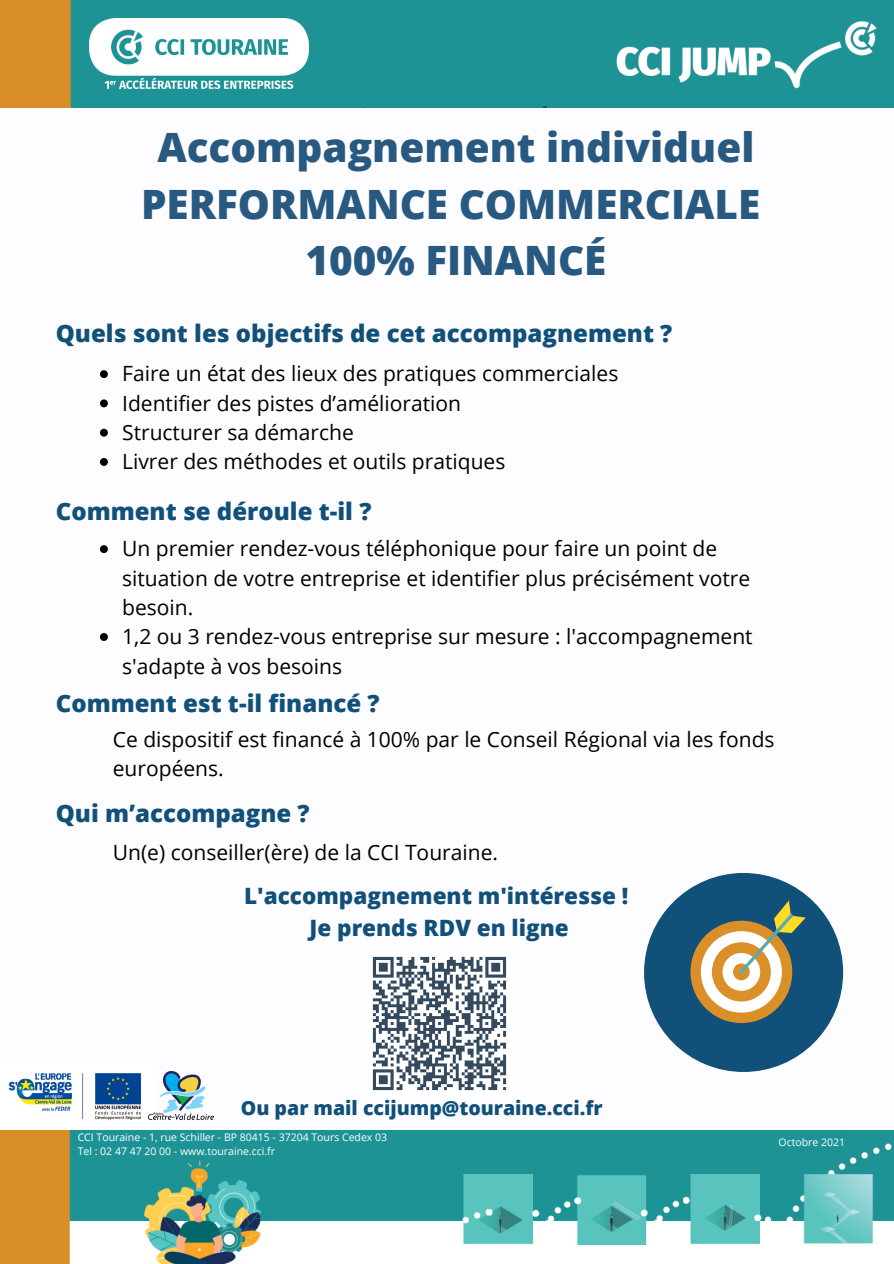
<style>
.page{position:relative;width:894px;height:1264px;background:#fff}
.page>*{position:absolute;margin:0;border:0;box-sizing:border-box;transform-origin:0 0}
.t1{font:800 40.35px/56.2px "Open Sans";color:#285981;text-align:center}
.t2{font:800 24px "Open Sans";color:#105079}
.t3{font:800 22.5px "Open Sans";color:#105079}
.t4{font:21px/29.2px "Open Sans";color:#000}
.t5{font:800 19.5px "Open Sans";color:#105079}
.t6{font:10.5px "Open Sans";color:#fff}
</style>
<div class="page">
<img style="left:372px;top:956px;width:135px;height:135px">
<img style="left:0;top:0;width:893px;height:108px">
<img style="left:0;top:1130px;width:893px;height:133px">
<div style="left:104px;top:18px;width:492px;height:71px;background:#1d9396"></div>
<img style="left:89px;top:19px;width:219px;height:70px">
<div style="left:78px;top:89px;width:230px;height:18px;background:#1d9396"></div>
<div style="left:547px;top:89px;width:230px;height:18px;background:#1d9396"></div>
<div style="left:89px;top:1130px;width:424px;height:25px;background:#1d9396"></div>
<div style="left:421px;top:1130px;width:423px;height:25px;background:#1d9396"></div>
<img style="left:8px;top:1073px;width:147px;height:47px">
<img style="left:149px;top:1071px;width:64px;height:48px">
<svg style="left:100px;top:545px;width:8px;height:8px"></svg>
<svg style="left:100px;top:633px;width:8px;height:8px"></svg>
<svg style="left:100px;top:370px;width:8px;height:8px"></svg>
<svg style="left:100px;top:399px;width:8px;height:8px"></svg>
<svg style="left:100px;top:429px;width:8px;height:7px"></svg>
<svg style="left:100px;top:458px;width:8px;height:8px"></svg>
<div style="left:644px;top:873px;width:198px;height:198px;background:#105079;border-radius:50%"></div>
<svg style="left:690px;top:900px;width:115px;height:123px"></svg>
<p class="t1" style="left:141px;top:118px;width:620px">Accompagnement individuel<br>PERFORMANCE COMMERCIALE</p>
<p class="t1" style="left:305px;top:231px;width:302px">100% FINANCÉ</p>
<p class="t2" style="left:56px;top:316px;width:618px">Quels sont les objectifs de cet accompagnement ?</p>
<p class="t4" style="left:122px;top:358px;width:497px">Faire un état des lieux des pratiques commerciales</p>
<p class="t4" style="left:122px;top:388px;width:340px">Identifier des pistes d’amélioration</p>
<p class="t4" style="left:122px;top:417px;width:233px">Structurer sa démarche</p>
<p class="t4" style="left:122px;top:446px;width:384px">Livrer des méthodes et outils pratiques</p>
<p class="t2" style="left:56px;top:494px;width:317px">Comment se déroule t-il ?</p>
<p class="t4" style="left:122px;top:533px;width:629px">Un premier rendez-vous téléphonique pour faire un point de situation de votre entreprise et identifier plus précisément votre besoin.</p>
<p class="t4" style="left:122px;top:621px;width:631px">1,2 ou 3 rendez-vous entreprise sur mesure : l'accompagnement s'adapte à vos besoins</p>
<p class="t2" style="left:56px;top:686px;width:325px">Comment est t-il financé ?</p>
<p class="t4" style="left:113px;top:724px;width:663px">Ce dispositif est financé à 100% par le Conseil Régional via les fonds européens.</p>
<p class="t2" style="left:56px;top:796px;width:255px">Qui m’accompagne ?</p>
<p class="t4" style="left:113px;top:837px;width:386px">Un(e) conseiller(ère) de la CCI Touraine.</p>
<p class="t3" style="left:244px;top:880px;width:386px">L'accompagnement m'intéresse !</p>
<p class="t3" style="left:309px;top:911px;width:261px">Je prends RDV en ligne</p>
<p class="t5" style="left:241px;top:1094px;width:363px">Ou par mail ccijump@touraine.cci.fr</p>
<p class="t6" style="left:78px;top:1130px;width:311px">CCI Touraine - 1, rue Schiller - BP 80415 - 37204 Tours Cedex 03</p>
<p class="t6" style="left:78px;top:1144px;width:199px">Tel : 02 47 47 20 00 - www.touraine.cci.fr</p>
<p class="t6" style="left:778px;top:1134px;width:68px">Octobre 2021</p>
</div>
